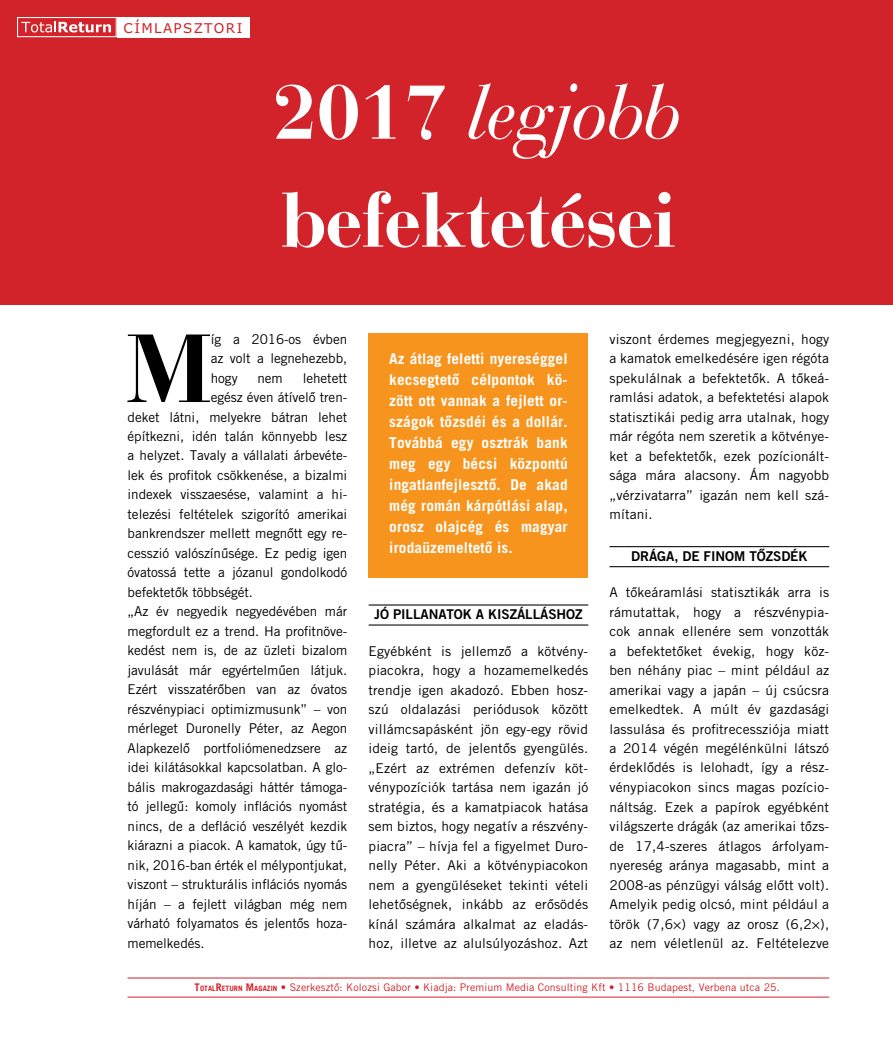
<style>
.page{position:relative;width:893px;height:1063px;background:#fff}
.page>*{position:absolute;margin:0;border:0;box-sizing:border-box;transform-origin:0 0}
.t1{font:101.25px "Bauer Bodoni HU Bold";color:#000}
.t2{font:81px "Bauer Bodoni HU Bold";color:#fff}
.t3{font:81px "Bauer Bodoni HU Italic";color:#fff}
.t4{font:15px/21px "Trade Gothic Bold H";letter-spacing:.01em;color:#fff;text-align:justify}
.t5{font:13.5px/19.5px "Trade Gothic H";letter-spacing:-.005em;color:#000;text-align:justify}
.t6{font:13.5px "Trade Gothic Bold Two H";letter-spacing:-.005em;color:#000}
.t7{font:13.5px "Verdana H";letter-spacing:.1em;color:#d2232a}
.t8{font:10.5px "Trade Gothic H";letter-spacing:.01em;color:#d2232a}
.s1{font-family:"Bauer Bodoni HU Bold"}
.s2{font-family:"Trade Gothic";font-weight:700}
.s3{font-family:"Trade Gothic";font-weight:700;font-size:7.35px}
</style>
<div class="page">
<div style="left:0;top:0;width:893px;height:305px;background:#d2232a"></div>
<div style="left:17px;top:17px;width:100px;height:20px;border:1px solid #fff"></div>
<svg style="left:21px;top:21px;width:90px;height:12px"></svg>
<div style="left:369px;top:333px;width:219px;height:245px;background:#f7941e"></div>
<div style="left:117px;top:17px;width:132px;height:20px;background:#fff"></div>
<hr style="left:128px;top:978px;width:701px;height:1px;background:#d2232a">
<hr style="left:128px;top:997px;width:701px;height:1px;background:#d2232a">
<hr style="left:369px;top:625px;width:219px;height:1px;background:#000">
<hr style="left:369px;top:604px;width:219px;height:2px;background:#000">
<hr style="left:609px;top:566px;width:220px;height:1px;background:#000">
<hr style="left:609px;top:546px;width:220px;height:1px;background:#000">
<p class="t7" style="left:124px;top:19px;width:120px">CÍMLAPSZTORI</p>
<h2 class="t3" style="left:274px;top:62px;width:410px"><span class="s1">2017</span> legjobb</h2>
<h2 class="t2" style="left:281px;top:169px;width:396px">befektetései</h2>
<h1 class="t1" style="left:127px;top:305px;width:86px">M</h1>
<p class="t5" style="left:211px;top:329px;width:138px">íg a 2016-os évben az volt a legnehezebb, hogy</p>
<p class="t5" style="left:258px;top:368px;width:27px">nem</p>
<p class="t5" style="left:303px;top:368px;width:46px">lehetett</p>
<p class="t5" style="left:211px;top:387px;width:138px">egész éven átívelô tren-</p>
<p class="t5" style="left:128px;top:407px;width:221px">deket látni, melyekre bátran lehet</p>
<p class="t5" style="left:128px;top:426px;width:221px">építkezni, idén talán könnyebb lesz</p>
<p class="t5" style="left:128px;top:446px;width:221px">a helyzet. Tavaly a vállalati árbevéte-</p>
<p class="t5" style="left:128px;top:465px;width:221px">lek és profitok csökkenése, a bizalmi</p>
<p class="t5" style="left:128px;top:485px;width:221px">indexek visszaesése, valamint a hi-</p>
<p class="t5" style="left:128px;top:504px;width:221px">telezési feltételek szigorító amerikai</p>
<p class="t5" style="left:128px;top:524px;width:221px">bankrendszer mellett megnôtt egy re-</p>
<p class="t5" style="left:128px;top:543px;width:221px">cesszió valószínûsége. Ez pedig igen</p>
<p class="t5" style="left:128px;top:563px;width:221px">óvatossá tette a józanul gondolkodó</p>
<p class="t5" style="left:128px;top:582px;width:127px">befektetôk többségét.</p>
<p class="t5" style="left:128px;top:602px;width:221px">„Az év negyedik negyedévében már</p>
<p class="t5" style="left:128px;top:621px;width:221px">megfordult ez a trend. Ha profitnöve-</p>
<p class="t5" style="left:128px;top:641px;width:221px">kedést nem is, de az üzleti bizalom</p>
<p class="t5" style="left:128px;top:660px;width:221px">javulását már egyértelmûen látjuk.</p>
<p class="t5" style="left:128px;top:680px;width:221px">Ezért visszatérôben van az óvatos</p>
<p class="t5" style="left:128px;top:699px;width:221px">részvénypiaci optimizmusunk” – von</p>
<p class="t5" style="left:128px;top:719px;width:221px">mérleget Duronelly Péter, az Aegon</p>
<p class="t5" style="left:128px;top:738px;width:221px">Alapkezelô portfoliómenedzsere az</p>
<p class="t5" style="left:128px;top:758px;width:221px">idei kilátásokkal kapcsolatban. A glo-</p>
<p class="t5" style="left:128px;top:777px;width:221px">bális makrogazdasági háttér támoga-</p>
<p class="t5" style="left:128px;top:797px;width:221px">tó jellegû: komoly inflációs nyomást</p>
<p class="t5" style="left:128px;top:816px;width:221px">nincs, de a defláció veszélyét kezdik</p>
<p class="t5" style="left:128px;top:836px;width:221px">kiárazni a piacok. A kamatok, úgy tû-</p>
<p class="t5" style="left:128px;top:855px;width:221px">nik, 2016-ban érték el mélypontjukat,</p>
<p class="t5" style="left:128px;top:875px;width:221px">viszont – strukturális inflációs nyomás</p>
<p class="t5" style="left:128px;top:894px;width:221px">híján – a fejlett világban még nem</p>
<p class="t5" style="left:128px;top:914px;width:221px">várható folyamatos és jelentôs hoza-</p>
<p class="t5" style="left:128px;top:933px;width:78px">memelkedés.</p>
<p class="t4" style="left:389px;top:348px;width:180px">Az átlag feletti nyereséggel kecsegtetô célpontok kö&shy;zött ott vannak a fejlett or&shy;szágok tôzsdéi és a dollár.<br>Továbbá egy osztrák bank meg egy bécsi központú ingatlanfejlesztô. De akad még román kárpótlási alap, orosz olajcég és magyar irodaüzemeltetô is.</p>
<p class="t6" style="left:374px;top:606px;width:210px">JÓ PILLANATOK A KISZÁLLÁSHOZ</p>
<p class="t5" style="left:369px;top:641px;width:221px">Egyébként is jellemzô a kötvény&shy;piacokra, hogy a hozamemelkedés trendje igen akadozó. Ebben hos - szú oldalazási periódusok között villámcsapásként jön egy-egy rövid ideig tartó, de jelentôs gyengülés. „Ezért az extrémen defenzív köt&shy;vénypozíciók tartása nem igazán jó stratégia, és a kamatpiacok hatása sem biztos, hogy negatív a részvény&shy;piacra” – hívja fel a figyelmet Duro&shy;nelly Péter. Aki a kötvénypiacokon nem a gyengüléseket tekinti vételi lehetôségnek, inkább az erôsödés kínál számára alkalmat az eladás&shy;hoz, illetve az alulsúlyozáshoz. Azt</p>
<p class="t5" style="left:609px;top:329px;width:221px">viszont érdemes megjegyezni, hogy a kamatok emelkedésére igen régóta spekulálnak a befektetôk. A tôkeá&shy;ramlási adatok, a befektetési alapok statisztikái pedig arra utalnak, hogy már régóta nem szeretik a kötvénye&shy;ket a befektetôk, ezek pozícionált&shy;sága mára alacsony. Ám nagyobb „vérzivatarra” igazán nem kell szá&shy;mítani.</p>
<p class="t6" style="left:631px;top:548px;width:178px">DRÁGA, DE FINOM TÔZSDÉK</p>
<p class="t5" style="left:609px;top:582px;width:221px">A tôkeáramlási statisztikák arra is rámutattak, hogy a részvénypia&shy;cok annak ellenére sem vonzották a befektetôket évekig, hogy köz&shy;ben néhány piac – mint például az amerikai vagy a japán – új csúcsra emelkedtek. A múlt év gazdasági lassulása és profitrecessziója miatt a 2014 végén megélénkülni látszó érdeklôdés is lelohadt, így a rész&shy;vénypiacokon sincs magas pozício&shy;náltság. Ezek a papírok egyébként világszerte drágák (az amerikai tôzs&shy;de 17,4-szeres átlagos árfolyam&shy;nyereség aránya magasabb, mint a 2008-as pénzügyi válság elôtt volt).<br>Amelyik pedig olcsó, mint például a török (7,6×) vagy az orosz (6,2×), az nem véletlenül az. Feltételezve</p>
<p class="t8" style="left:195px;top:981px;width:587px"><span class="s2">T</span><span class="s3">OTAL</span><span class="s2">R</span><span class="s3">ETURN</span> <span class="s2">M</span><span class="s3">AGAZIN</span> • Szerkesztô: Kolozsi Gabor • Kiadja: Premium Media Consulting Kft • 1116 Budapest, Verbena utca 25.</p>
</div>
